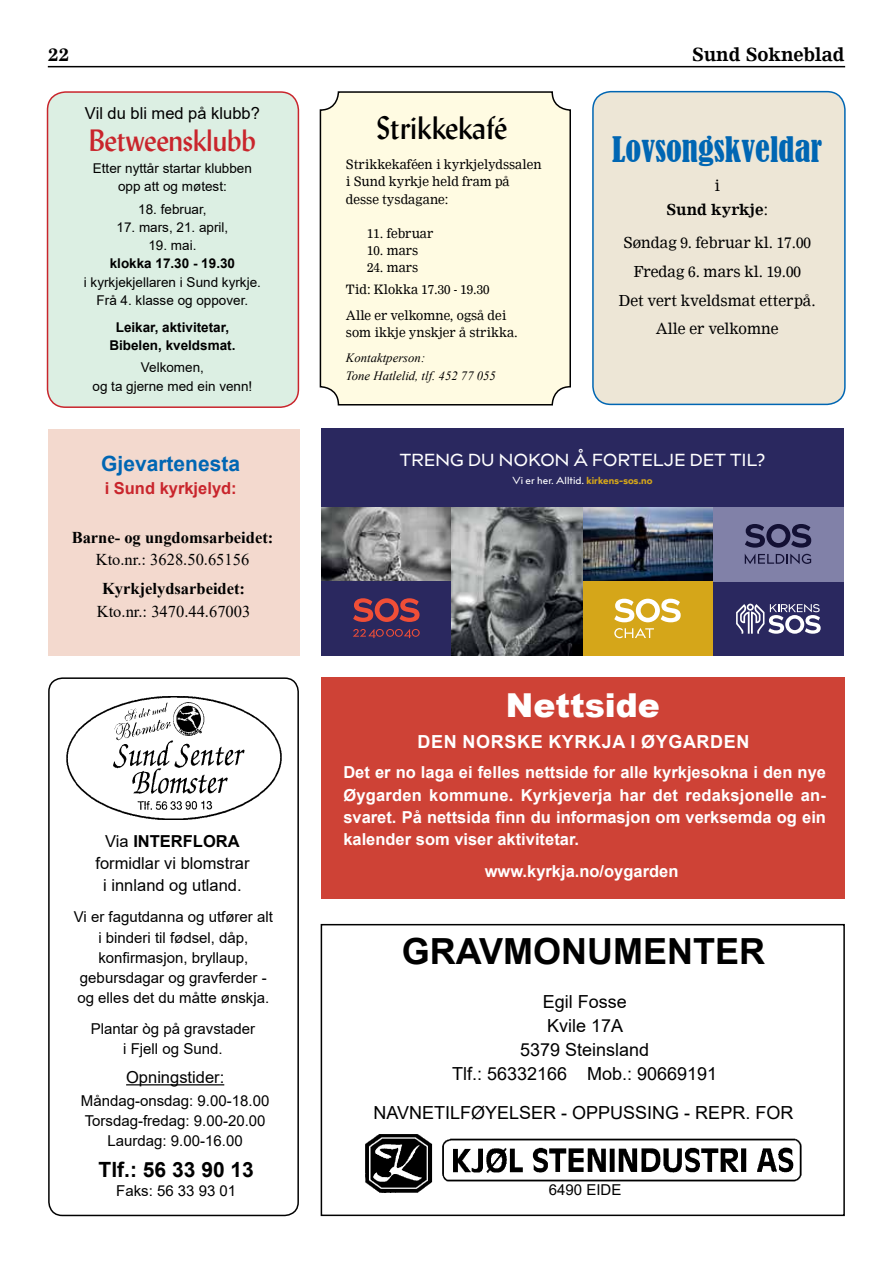
<style>
.page{position:relative;width:893px;height:1263px;background:#fff}
.page>*{position:absolute;margin:0;border:0;box-sizing:border-box;transform-origin:0 0}
.t1{font:700 36px "Arial";color:#000}
.t2{font:condensed 33px "Bernard";color:#0066b3}
.t3{font:900 33px "Arial";color:#fff}
.t4{font:31.5px "Lydian";color:#000}
.t5{font:30px "Lydian";color:#c9252c}
.t6{font:700 21px "Arial";color:#0066b3}
.t7{font:700 21px "Arial";color:#000}
.t8{font:18px/24px "Arial";color:#000;text-align:center}
.t9{font:700 18px "Arial";letter-spacing:.035em;color:#fff}
.t10{font:700 18px "Nimrod";color:#000}
.t11{font:500 17.25px "billcorporatemedium";letter-spacing:.02em;color:#fff}
.t12{font:700 16.5px/22.2px "Arial";color:#fff;text-align:justify}
.t13{font:16.5px/22.2px "Arial";color:#000;text-align:center}
.t14{font:700 16.5px "Times New Roman";color:#000}
.t15{font:16.5px "Times New Roman";color:#000}
.t16{font:700 16.5px "Arial";color:#c9252c}
.t17{font:15px/20.2px "Arial";color:#000;text-align:center}
.t18{font:15px/28.8px "Nimrod";color:#000;text-align:center}
.t19{font:700 15px/24.5px "Nimrod";color:#000;text-align:center}
.t20{font:13.5px/18.3px "Arial";color:#000;text-align:center}
.t21{font:700 13.5px/18.3px "Arial";color:#000;text-align:center}
.t22{font:12.75px/17.2px "Nimrod";color:#000}
.t23{font:italic 12.75px/17.2px "Times New Roman";color:#000}
.t24{font:500 10.05px "billcorporatemedium";letter-spacing:.01em;color:#fff}
.s1{font-weight:700}
.s2{font-weight:400}
.s3{font-weight:800;color:#d5a619}
</style>
<div class="page">
<div style="left:320px;top:92px;width:250px;height:313px;background:#fffbe2;border-radius:18px"></div>
<div style="left:320px;top:91px;width:251px;height:314px;border:2px solid #000;border-radius:18px"></div>
<hr style="left:48px;top:66px;width:797px;height:1px;background:#000">
<div style="left:321px;top:924px;width:524px;height:292px;border:2px solid #000"></div>
<img style="left:365px;top:1134px;width:437px;height:58px">
<div style="left:48px;top:429px;width:251px;height:227px;background:#f3d9ce"></div>
<div style="left:321px;top:429px;width:523px;height:227px;background:#2a285f"></div>
<img style="left:321px;top:507px;width:131px;height:74px">
<svg style="left:353px;top:598px;width:67px;height:24px"></svg>
<svg style="left:353px;top:629px;width:67px;height:9px"></svg>
<img style="left:582px;top:507px;width:131px;height:74px">
<div style="left:582px;top:581px;width:131px;height:75px;background:#d5a619"></div>
<svg style="left:614px;top:628px;width:40px;height:10px"></svg>
<svg style="left:614px;top:599px;width:67px;height:23px"></svg>
<img style="left:452px;top:507px;width:130px;height:149px">
<div style="left:713px;top:507px;width:131px;height:74px;background:#8181a8"></div>
<svg style="left:745px;top:554px;width:66px;height:10px"></svg>
<svg style="left:745px;top:524px;width:66px;height:24px"></svg>
<svg style="left:736px;top:604px;width:85px;height:30px"></svg>
<div style="left:48px;top:677px;width:251px;height:539px;border:2px solid #000;border-radius:14px"></div>
<img style="left:66px;top:696px;width:216px;height:123px">
<hr style="left:126px;top:1084px;width:98px;height:1px;background:#000">
<div style="left:321px;top:677px;width:523px;height:221px;background:#ce4236"></div>
<div style="left:593px;top:92px;width:252px;height:312px;background:#ede6d6;border-radius:18px"></div>
<div style="left:592px;top:91px;width:254px;height:314px;border:2px solid #0066b3;border-radius:18px"></div>
<div style="left:48px;top:92px;width:250px;height:315px;background:#dcefe3;border-radius:18px"></div>
<div style="left:47px;top:91px;width:252px;height:317px;border:2px solid #c9252c;border-radius:18px"></div>
<p class="t10" style="left:48px;top:43px;width:23px">22</p>
<p class="t10" style="left:692px;top:43px;width:154px">Sund Sokneblad</p>
<p class="t13" style="left:85px;top:102px;width:176px">Vil du bli med på klubb?</p>
<h3 class="t5" style="left:89px;top:123px;width:168px">Betweensklubb</h3>
<p class="t20" style="left:93px;top:159px;width:161px">Etter nyttår startar klubben opp att og møtest:</p>
<p class="t20" style="left:138px;top:200px;width:70px">18. februar,</p>
<p class="t20" style="left:117px;top:218px;width:113px">17. mars, 21. april,</p>
<p class="t20" style="left:148px;top:236px;width:50px">19. mai.</p>
<p class="t21" style="left:110px;top:255px;width:127px">klokka 17.30 - 19.30</p>
<p class="t20" style="left:84px;top:273px;width:179px">i kyrkjekjellaren i Sund kyrkje.<br>Frå 4. klasse og oppover.</p>
<p class="t21" style="left:109px;top:318px;width:128px">Leikar, aktivitetar,<br>Bibelen, kveldsmat.</p>
<p class="t20" style="left:92px;top:358px;width:161px">Velkomen,<br>og ta gjerne med ein venn!</p>
<h3 class="t6" style="left:101px;top:449px;width:140px">Gjevartenesta</h3>
<p class="t16" style="left:105px;top:476px;width:134px">i Sund kyrkjelyd:</p>
<p class="t14" style="left:72px;top:526px;width:203px">Barne- og ungdomsarbeidet:</p>
<p class="t15" style="left:96px;top:548px;width:155px">Kto.nr.: 3628.50.65156</p>
<p class="t14" style="left:102px;top:577px;width:144px">Kyrkjelydsarbeidet:</p>
<p class="t15" style="left:97px;top:599px;width:155px">Kto.nr.: 3470.44.67003</p>
<p class="t13" style="left:95px;top:830px;width:156px">Via <span class="s1">INTERFLORA </span>formidlar vi blomstrar i innland og utland.</p>
<p class="t17" style="left:74px;top:907px;width:201px">Vi er fagutdanna og utfører alt i binderi til fødsel, dåp, konfirmasjon, bryllaup, gebursdagar og gravferder - og elles det du måtte ønskja.</p>
<p class="t17" style="left:91px;top:1019px;width:166px">Plantar òg på gravstader i Fjell og Sund.</p>
<p class="t13" style="left:126px;top:1066px;width:100px">Opningstider:</p>
<p class="t17" style="left:81px;top:1090px;width:190px">Måndag-onsdag: 9.00-18.00<br>Torsdag-fredag: 9.00-20.00<br>Laurdag: 9.00-16.00</p>
<h3 class="t7" style="left:99px;top:1155px;width:157px">Tlf.: 56 33 90 13</h3>
<p class="t17" style="left:116px;top:1180px;width:122px">Faks: 56 33 93 01</p>
<h3 class="t4" style="left:376px;top:110px;width:132px">Strikkekafé</h3>
<p class="t22" style="left:346px;top:156px;width:197px">Strikkekaféen i kyrkjelydssalen i Sund kyrkje held fram på desse tysdagane:</p>
<p class="t22" style="left:367px;top:225px;width:68px">11. februar</p>
<p class="t22" style="left:367px;top:242px;width:53px">10. mars</p>
<p class="t22" style="left:346px;top:257px;width:145px;line-height:21.5px;text-indent:21px">24. mars<br>Tid: Klokka 17.30 - 19.30</p>
<p class="t22" style="left:346px;top:306px;width:173px">Alle er velkomne, også dei som ikkje ynskjer å strikka.</p>
<p class="t23" style="left:346px;top:349px;width:152px">Kontaktperson:<br>Tone Hatlelid, tlf. 452 77 055</p>
<h2 class="t2" style="left:612px;top:130px;width:212px">Lovsongskveldar</h2>
<p class="t19" style="left:666px;top:173px;width:103px"><span class="s2">i<br></span>Sund kyrkje<span class="s2">:</span></p>
<p class="t18" style="left:619px;top:228px;width:198px">Søndag 9. februar kl. 17.00<br>Fredag 6. mars kl. 19.00<br>Det vert kveldsmat etterpå.<br>Alle er velkomne</p>
<p class="t11" style="left:400px;top:448px;width:367px">TRENG DU NOKON Å FORTELJE DET TIL?</p>
<p class="t24" style="left:512px;top:473px;width:142px">Vi er her. Alltid. <span class="s3">kirkens-sos.no</span></p>
<h2 class="t3" style="left:506px;top:681px;width:155px">Nettside</h2>
<p class="t9" style="left:418px;top:729px;width:333px">DEN NORSKE KYRKJA I ØYGARDEN</p>
<p class="t12" style="left:343px;top:762px;width:484px">Det er no laga ei felles nettside for alle kyrkjesokna i den nye Øygarden kommune. Kyrkjeverja har det redaksjonelle an&shy;svaret. På nettsida finn du informasjon om verksemda og ein kalender som viser aktivitetar.</p>
<p class="t12" style="left:485px;top:860px;width:195px">www.kyrkja.no/oygarden</p>
<h1 class="t1" style="left:402px;top:926px;width:365px">GRAVMONUMENTER</h1>
<p class="t8" style="left:452px;top:989px;width:267px">Egil Fosse<br>Kvile 17A<br>5379 Steinsland<br>Tlf.: 56332166 Mob.: 90669191</p>
<p class="t8" style="left:374px;top:1100px;width:421px">NAVNETILFØYELSER - OPPUSSING - REPR. FOR</p>
<p class="t17" style="left:549px;top:1179px;width:74px">6490 EIDE</p>
</div>
